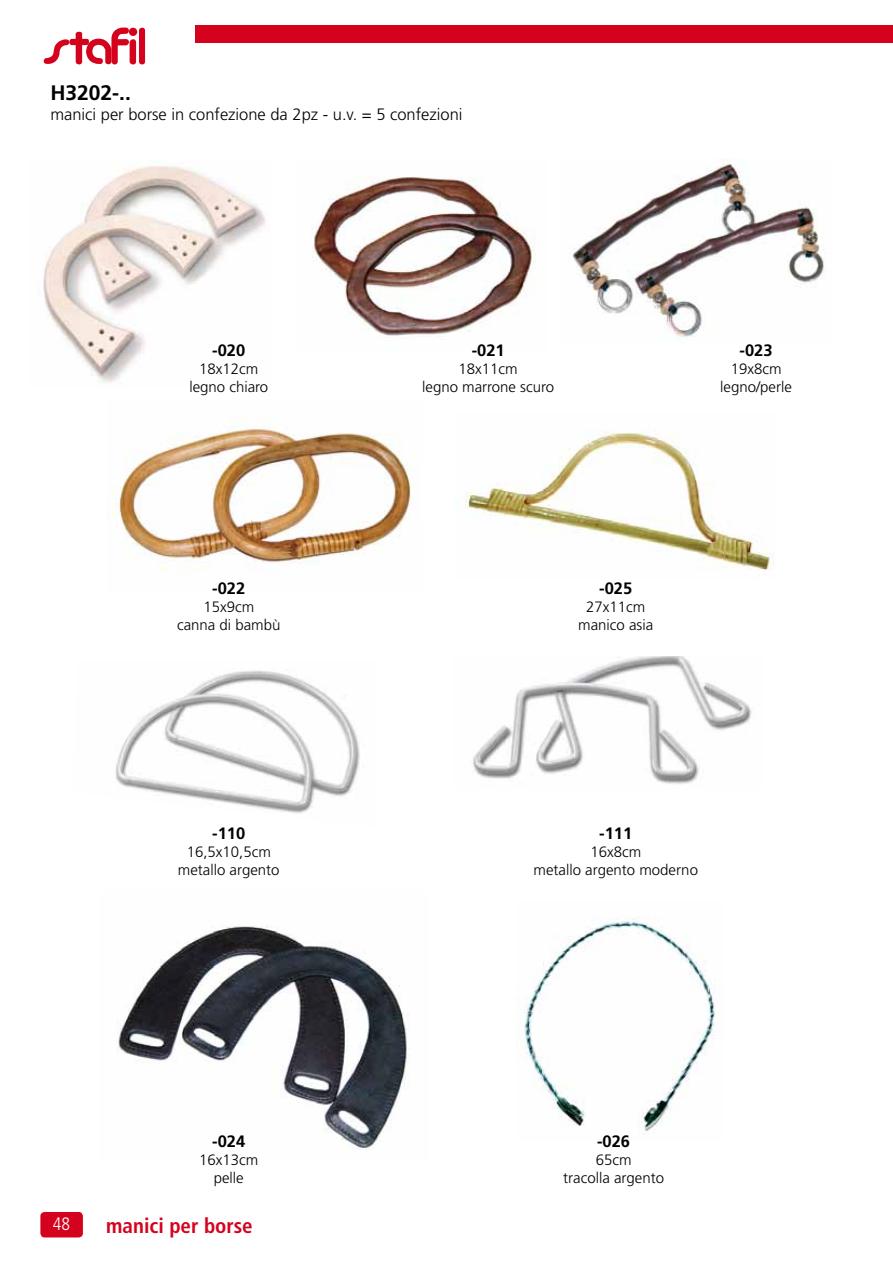
<style>
.page{position:relative;width:893px;height:1263px;background:#fff}
.page>*{position:absolute;margin:0;border:0;box-sizing:border-box;transform-origin:0 0}
.t1{font:700 condensed 21px "Frutiger LT Std";color:#d4021d}
.t2{font:700 21px "Frutiger LT Std";color:#000}
.t3{font:300 condensed 18px "Frutiger LT Std";color:#fff}
.t4{font:300 16.5px "Frutiger LT Std";color:#000}
.t5{font:700 16.5px "Frutiger LT Std";color:#000}
.t6{font:300 15px/18px "Frutiger LT Std";color:#000;text-align:center}
</style>
<div class="page">
<div style="left:40px;top:1212px;width:43px;height:25px;background:#d4021d;border-radius:4px"></div>
<div style="left:196px;top:26px;width:697px;height:17px;background:#d4021d"></div>
<div style="left:129px;top:28px;width:8px;height:8px;background:#d4021d;border-radius:50%"></div>
<svg style="left:44px;top:39px;width:25px;height:25px"></svg>
<div style="left:139px;top:28px;width:6px;height:36px;background:#d4021d;border-radius:3px"></div>
<div style="left:130px;top:39px;width:6px;height:25px;background:#d4021d;border-radius:3px"></div>
<svg style="left:76px;top:28px;width:53px;height:37px"></svg>
<div style="left:69px;top:39px;width:20px;height:6px;background:#d4021d;border-radius:3px"></div>
<img style="left:455px;top:431px;width:320px;height:140px">
<img style="left:43px;top:166px;width:223px;height:217px">
<img style="left:311px;top:177px;width:225px;height:159px">
<img style="left:112px;top:427px;width:300px;height:143px">
<img style="left:572px;top:159px;width:254px;height:178px">
<img style="left:117px;top:926px;width:290px;height:224px">
<img style="left:115px;top:670px;width:245px;height:144px">
<img style="left:473px;top:657px;width:279px;height:128px">
<img style="left:519px;top:917px;width:196px;height:215px">
<h1 class="t2" style="left:50px;top:80px;width:82px">H3202-..</h1>
<p class="t4" style="left:50px;top:104px;width:414px">manici per borse in confezione da 2pz - u.v. = 5 confezioni</p>
<p class="t5" style="left:212px;top:341px;width:35px">-020</p>
<p class="t6" style="left:189px;top:360px;width:80px">18x12cm legno chiaro</p>
<p class="t5" style="left:212px;top:579px;width:35px">-022</p>
<p class="t6" style="left:177px;top:598px;width:105px">15x9cm<br>canna di bambù</p>
<p class="t5" style="left:212px;top:823px;width:35px">-110</p>
<p class="t6" style="left:178px;top:843px;width:103px">16,5x10,5cm metallo argento</p>
<p class="t5" style="left:472px;top:341px;width:35px">-021</p>
<p class="t6" style="left:422px;top:360px;width:133px">18x11cm<br>legno marrone scuro</p>
<p class="t5" style="left:740px;top:341px;width:35px">-023</p>
<p class="t6" style="left:720px;top:360px;width:73px">19x8cm legno/perle</p>
<p class="t5" style="left:599px;top:579px;width:35px">-025</p>
<p class="t6" style="left:578px;top:598px;width:76px">27x11cm manico asia</p>
<p class="t5" style="left:599px;top:823px;width:35px">-111</p>
<p class="t6" style="left:533px;top:843px;width:166px">16x8cm<br>metallo argento moderno</p>
<p class="t5" style="left:212px;top:1132px;width:35px">-024</p>
<p class="t6" style="left:199px;top:1151px;width:61px">16x13cm pelle</p>
<p class="t3" style="left:53px;top:1213px;width:19px">48</p>
<h1 class="t1" style="left:106px;top:1213px;width:148px">manici per borse</h1>
<p class="t5" style="left:597px;top:1132px;width:35px">-026</p>
<p class="t6" style="left:563px;top:1151px;width:102px">65cm<br>tracolla argento</p>
</div>
